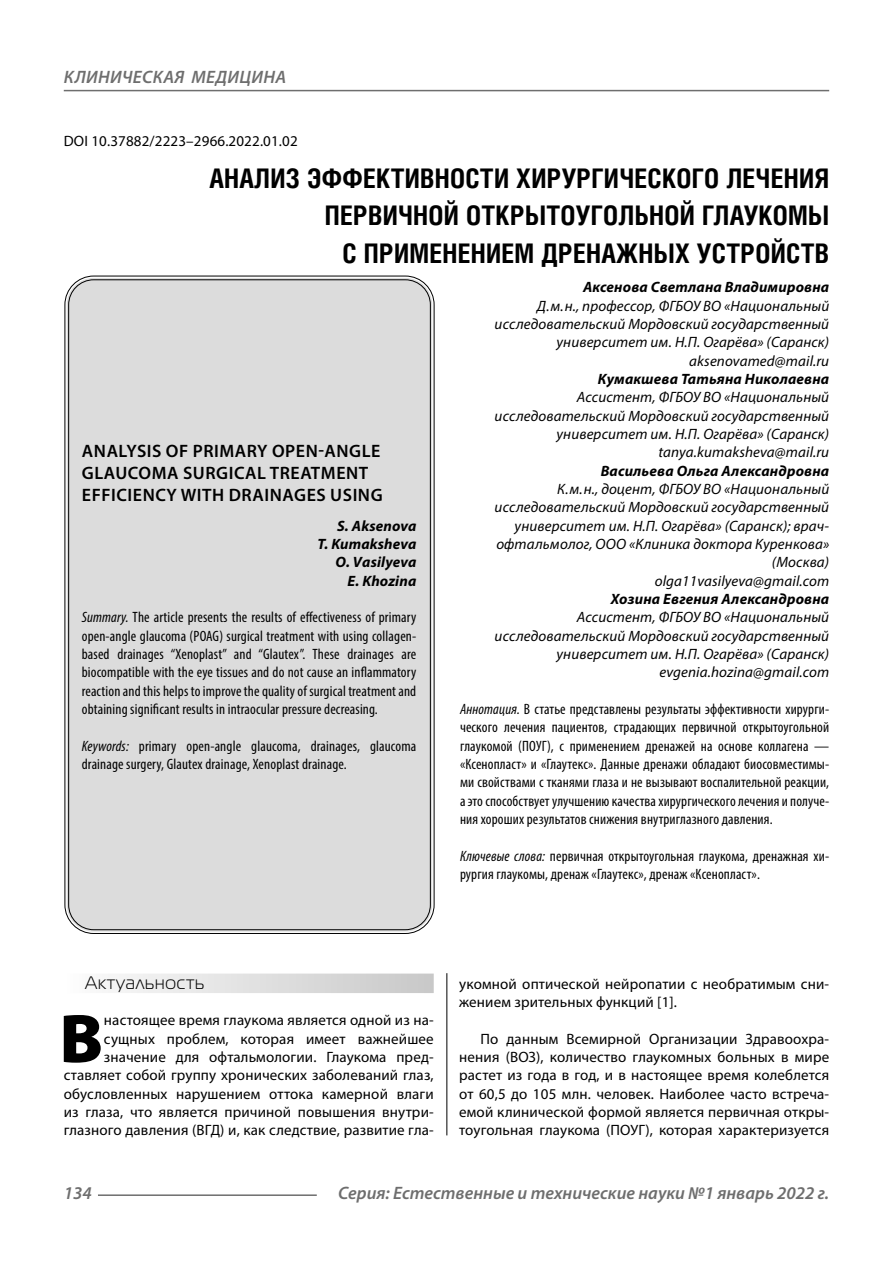
<style>
.page{position:relative;width:893px;height:1263px;background:#fff}
.page>*{position:absolute;margin:0;border:0;box-sizing:border-box;transform-origin:0 0}
.Bukvica{font:900 69.3px "Myriad Pro";color:#000}
.Header{font:700 27px/37.5px "Helios Cond C";letter-spacing:.01em;color:#000;text-align:right}
.Header-eng{font:600 18px/21.6px "Myriad Pro";letter-spacing:.03em;color:#000}
.t1{font:italic 600 18px "Myriad Pro";color:#6e6e6e}
.Subheader{font:18px "Magistral C";letter-spacing:.05em;color:#000}
.Annotation-rus{font:condensed 15px/18.3px "Myriad Pro";letter-spacing:.01em;color:#000;text-align:justify}
.Author-doc{font:italic 15px/18.3px "Myriad Pro";letter-spacing:.01em;color:#000;text-align:right}
.Annotation-eng{font:condensed 15px/18.3px "Myriad Pro";letter-spacing:.01em;color:#000;text-align:justify}
.Bukvica-2{font:15px/18.3px "Myriad Pro";letter-spacing:.01em;color:#000;text-align:right}
.Normal{font:15px/18.3px "Myriad Pro";letter-spacing:.01em;color:#000;text-align:justify}
.Author{font:italic 700 15px "Myriad Pro";letter-spacing:.01em;color:#000}
.Author-email{font:italic 15px "Myriad Pro";letter-spacing:.01em;color:#000}
.Author-eng{font:italic 700 15px "Myriad Pro";letter-spacing:.01em;color:#000}
.DOI{font:15px "Myriad Pro";letter-spacing:.01em;color:#000}
.s1{font-style:italic}
</style>
<div class="page">
<hr style="left:446px;top:970px;width:1px;height:165px;background:#000">
<div style="left:64px;top:973px;width:370px;height:20px;background:linear-gradient(to right,#fcfcfc,#c8c8c8)"></div>
<div style="left:67px;top:278px;width:365px;height:653px;background:#dcdcdc;border-radius:27px"></div>
<hr style="left:98px;top:1194px;width:219px;height:2px;background:#6e6e6e">
<hr style="left:64px;top:90px;width:765px;height:1px;background:#6e6e6e">
<p class="t1" style="left:64px;top:66px;width:23px">Клиническая</p>
<p class="t1" style="left:191px;top:66px;width:13px">меди</p>
<p class="t1" style="left:240px;top:66px;width:25px">цина</p>
<p class="DOI" style="left:64px;top:132px;width:235px">DOI 10.37882/2223–2966.2022.01.02</p>
<p class="Header" style="left:209px;top:159px;width:621px">АНАЛИЗ ЭФФЕКТИВНОСТИ ХИРУРГИЧЕСКОГО ЛЕЧЕНИЯ<br>ПЕРВИЧНОЙ ОТКРЫТОУГОЛЬНОЙ ГЛАУКОМЫ<br>С ПРИМЕНЕНИЕМ ДРЕНАЖНЫХ УСТРОЙСТВ</p>
<p class="Author" style="left:583px;top:278px;width:248px">Аксенова Светлана Владимировна</p>
<p class="Author-doc" style="left:495px;top:296px;width:336px">Д.м.н., профессор, ФГБОУ ВО «Национальный исследовательский Мордовский государственный университет им. Н.П. Огарёва» (Саранск)</p>
<p class="Author-email" style="left:689px;top:351px;width:141px">aksenovamed@mail.ru</p>
<p class="Author" style="left:598px;top:369px;width:233px">Кумакшева Татьяна Николаевна</p>
<p class="Author-doc" style="left:495px;top:388px;width:336px">Ассистент, ФГБОУ ВО «Национальный исследовательский Мордовский государственный университет им. Н.П. Огарёва» (Саранск)</p>
<p class="Author-email" style="left:658px;top:443px;width:172px">tanya.kumaksheva@mail.ru</p>
<p class="Author" style="left:601px;top:461px;width:230px">Васильева Ольга Александровна</p>
<p class="Author-doc" style="left:495px;top:480px;width:336px">К.м.н., доцент, ФГБОУ ВО «Национальный исследовательский Мордовский государственный университет им. Н.П. Огарёва» (Саранск); врач&shy;офтальмолог, ООО «Клиника доктора Куренкова» (Москва)</p>
<p class="Author-email" style="left:655px;top:571px;width:176px">olga11vasilyeva@gmail.com</p>
<p class="Author" style="left:611px;top:589px;width:220px">Хозина Евгения Александровна</p>
<p class="Author-doc" style="left:495px;top:608px;width:336px">Ассистент, ФГБОУ ВО «Национальный исследовательский Мордовский государственный университет им. Н.П. Огарёва» (Саранск)</p>
<p class="Author-email" style="left:659px;top:663px;width:171px">evgenia.hozina@gmail.com</p>
<p class="Annotation-rus" style="left:460px;top:700px;width:371px"><span class="s1">Аннотация.</span> В статье представлены результаты эффективности хирурги&shy;ческого лечения пациентов, страдающих первичной открытоугольной глаукомой (ПОУГ), с применением дренажей на основе коллагена — «Ксенопласт» и «Глаутекс». Данные дренажи обладают биосовместимы&shy;ми свойствами с тканями глаза и не вызывают воспалительной реакции, а это способствует улучшению качества хирургического лечения и получе&shy;ния хороших результатов снижения внутриглазного давления.</p>
<p class="Annotation-rus" style="left:460px;top:846px;width:371px"><span class="s1">Ключевые слова:</span> первичная открытоугольная глаукома, дренажная хи&shy;рургия глаукомы, дренаж «Глаутекс», дренаж «Ксенопласт».</p>
<p class="Header-eng" style="left:82px;top:440px;width:302px">ANALYSIS OF PRIMARY OPEN-ANGLE<br>GLAUCOMA SURGICAL TREATMENT<br>EFFICIENCY WITH DRAINAGES USING</p>
<p class="Author-eng" style="left:337px;top:516px;width:81px">S. Aksenova</p>
<p class="Author-eng" style="left:317px;top:534px;width:100px">T. Kumaksheva</p>
<p class="Author-eng" style="left:336px;top:552px;width:82px">O. Vаsilyeva</p>
<p class="Author-eng" style="left:348px;top:571px;width:70px">E. Khozina</p>
<p class="Annotation-eng" style="left:82px;top:608px;width:336px"><span class="s1">Summary.</span> The article presents the results of effectiveness of primary open-angle glaucoma (POAG) surgical treatment with using collagen&shy;based drainages “Xenoplast” and “Glautex”. These drainages are biocompatible with the eye tissues and do not cause an inflammatory reaction and this helps to improve the quality of surgical treatment and obtaining significant results in intraocular pressure decreasing.</p>
<p class="Annotation-eng" style="left:82px;top:736px;width:336px"><span class="s1">Keywords:</span> primary open-angle glaucoma, drainages, glaucoma drainage surgery, Glautex drainage, Xenoplast drainage.</p>
<p class="Subheader" style="left:85px;top:973px;width:121px">Актуальность</p>
<p class="Bukvica" style="left:59px;top:992px;width:45px">В</p>
<p class="Bukvica-2" style="left:64px;top:1011px;width:371px">настоящее время глаукома является одной из на&shy;сущных проблем, которая имеет важнейшее значение для офтальмологии. Глаукома пред&shy;ставляет собой группу хронических заболеваний глаз, обусловленных нарушением оттока камерной влаги из глаза, что является причиной повышения внутри&shy;глазного давления (ВГД) и, как следствие, развитие гла-</p>
<p class="Bukvica-2" style="left:459px;top:974px;width:371px;text-align:left">укомной оптической нейропатии с необратимым сни&shy;жением зрительных функций [1].</p>
<p class="Normal" style="left:459px;top:1029px;width:371px;text-indent:21px">По данным Всемирной Организации Здравоохра&shy;нения (ВОЗ), количество глаукомных больных в мире растет из года в год, и в настоящее время колеблется от 60,5 до 105 млн. человек. Наиболее часто встреча&shy;емой клинической формой является первичная откры&shy;тоугольная глаукома (ПОУГ), которая характеризуется</p>
<p class="t1" style="left:64px;top:1182px;width:30px">134</p>
<p class="t1" style="left:338px;top:1182px;width:493px">Серия: Естественные и технические науки №1 январь 2022 г.</p>
</div>
